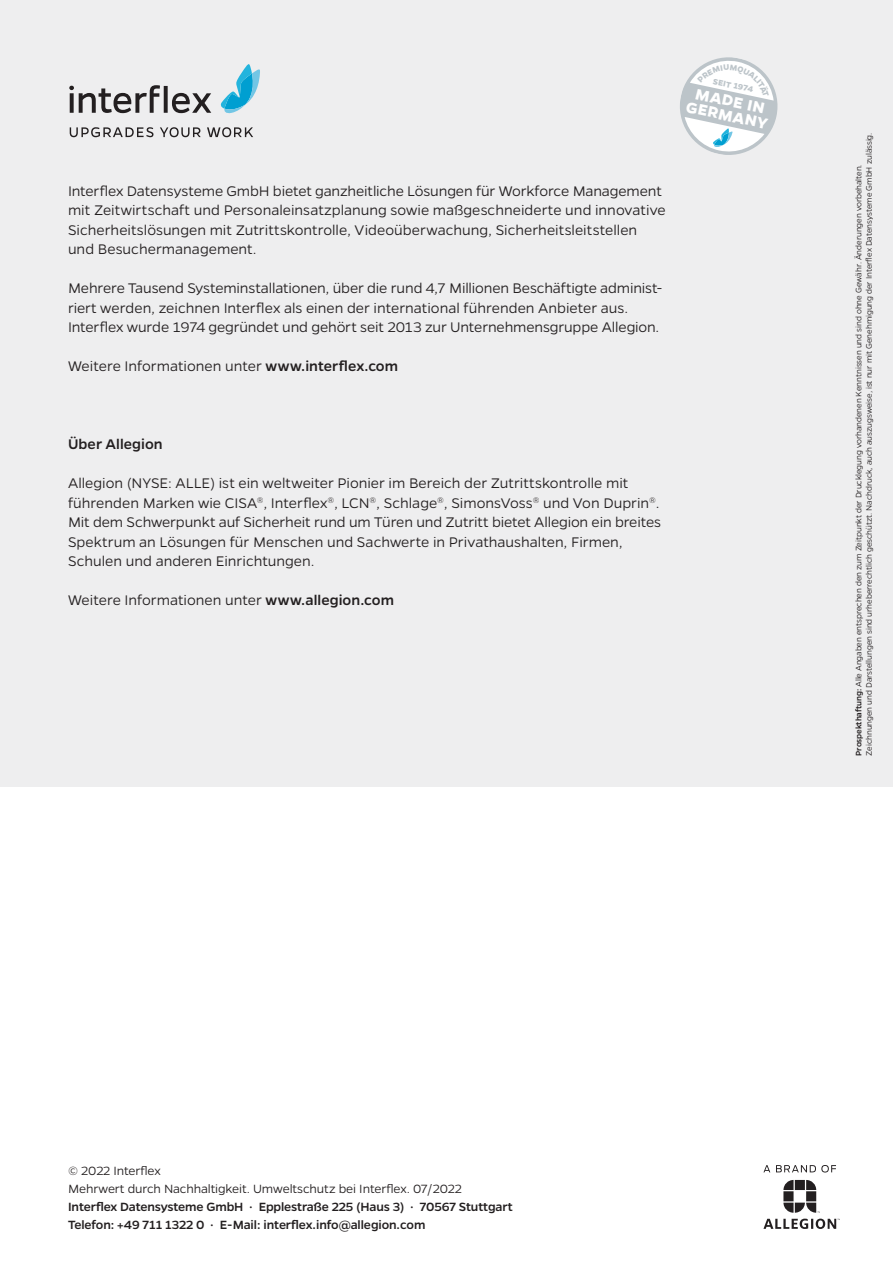
<style>
.page{position:relative;width:893px;height:1263px;background:#fff}
.page>*{position:absolute;margin:0;border:0;box-sizing:border-box;transform-origin:0 0}
.t1{font:700 17.25px/14.9px "Gentona";color:#fff;text-align:center}
.t2{font:300 15.75px/19.5px "Gentona";color:#231f20}
.t3{font:500 15.75px "Gentona";letter-spacing:.005em;color:#231f20}
.t4{font:500 13.5px/17.9px "Gentona";letter-spacing:-.01em;color:#231f20}
.t5{font:300 13.5px/17.9px "Gentona";letter-spacing:-.01em;color:#231f20}
.t6{font:300 9px/10.5px "Gentona";letter-spacing:-.01em;color:#231f20}
.t7{font:700 9px "Gentona";color:#bcc4c9}
.s1{font-weight:500}
</style>
<div class="page">
<div style="left:0;top:0;width:893px;height:787px;background:#eeeeef"></div>
<svg style="left:763px;top:1180px;width:77px;height:49px"></svg>
<svg style="left:763px;top:1165px;width:73px;height:7px"></svg>
<svg style="left:69px;top:85px;width:142px;height:28px"></svg>
<svg style="left:220px;top:64px;width:40px;height:50px"></svg>
<svg style="left:70px;top:127px;width:83px;height:10px"></svg>
<svg style="left:160px;top:127px;width:41px;height:10px"></svg>
<svg style="left:207px;top:127px;width:46px;height:10px"></svg>
<svg style="left:680px;top:57px;width:98px;height:98px"></svg>
<p class="t7" style="left:714px;top:76px;width:42px;rotate:12deg">SEIT 1974</p>
<p class="t1" style="left:691px;top:84px;width:85px;rotate:12deg">MADE IN<br>GERMANY</p>
<p class="t2" style="left:68px;top:181px;width:599px">Interflex Datensysteme GmbH bietet ganzheitliche Lösungen für Workforce Management mit Zeitwirtschaft und Personaleinsatzplanung sowie maßgeschneiderte und innovative Sicherheitslösungen mit Zutrittskontrolle, Videoüberwachung, Sicherheitsleitstellen und Besuchermanagement.</p>
<p class="t2" style="left:68px;top:278px;width:596px">Mehrere Tausend Systeminstallationen, über die rund 4,7 Millionen Beschäftigte administ&shy;riert werden, zeichnen Interflex als einen der international führenden Anbieter aus.<br>Interflex wurde 1974 gegründet und gehört seit 2013 zur Unternehmensgruppe Allegion.</p>
<p class="t2" style="left:68px;top:356px;width:332px">Weitere Informationen unter <span class="s1">www.interflex.com</span></p>
<p class="t3" style="left:68px;top:435px;width:96px">Über Allegion</p>
<p class="t2" style="left:68px;top:473px;width:595px">Allegion (NYSE: ALLE) ist ein weltweiter Pionier im Bereich der Zutrittskontrolle mit führenden Marken wie CISA<sup>®</sup>, Interflex<sup>®</sup>, LCN<sup>®</sup>, Schlage<sup>®</sup>, SimonsVoss<sup>®</sup> und Von Duprin<sup>®</sup>.<br>Mit dem Schwerpunkt auf Sicherheit rund um Türen und Zutritt bietet Allegion ein breites Spektrum an Lösungen für Menschen und Sachwerte in Privathaushalten, Firmen, Schulen und anderen Einrichtungen.</p>
<p class="t2" style="left:68px;top:590px;width:328px">Weitere Informationen unter <span class="s1">www.allegion.com</span></p>
<p class="t6" style="left:853px;top:755px;width:624px;rotate:-90deg"><span class="s1">Prospekthaftung:</span> Alle Angaben entsprechen den zum Zeitpunkt der Drucklegung vorhandenen Kenntnissen und sind ohne Gewähr. Änderungen vorbehalten.<br>Zeichnungen und Darstellungen sind urheberrechtlich geschützt. Nachdruck, auch auszugsweise, ist nur mit Genehmigung der Interflex Datensysteme GmbH zulässig.</p>
<p class="t5" style="left:68px;top:1162px;width:395px">© 2022 Interflex<br>Mehrwert durch Nachhaltigkeit. Umweltschutz bei Interflex. 07/2022</p>
<p class="t4" style="left:68px;top:1197px;width:446px">Interflex Datensysteme GmbH · Epplestraße 225 (Haus 3) · 70567 Stuttgart<br>Telefon: +49 711 1322 0 · E-Mail: interflex.info@allegion.com</p>
</div>
